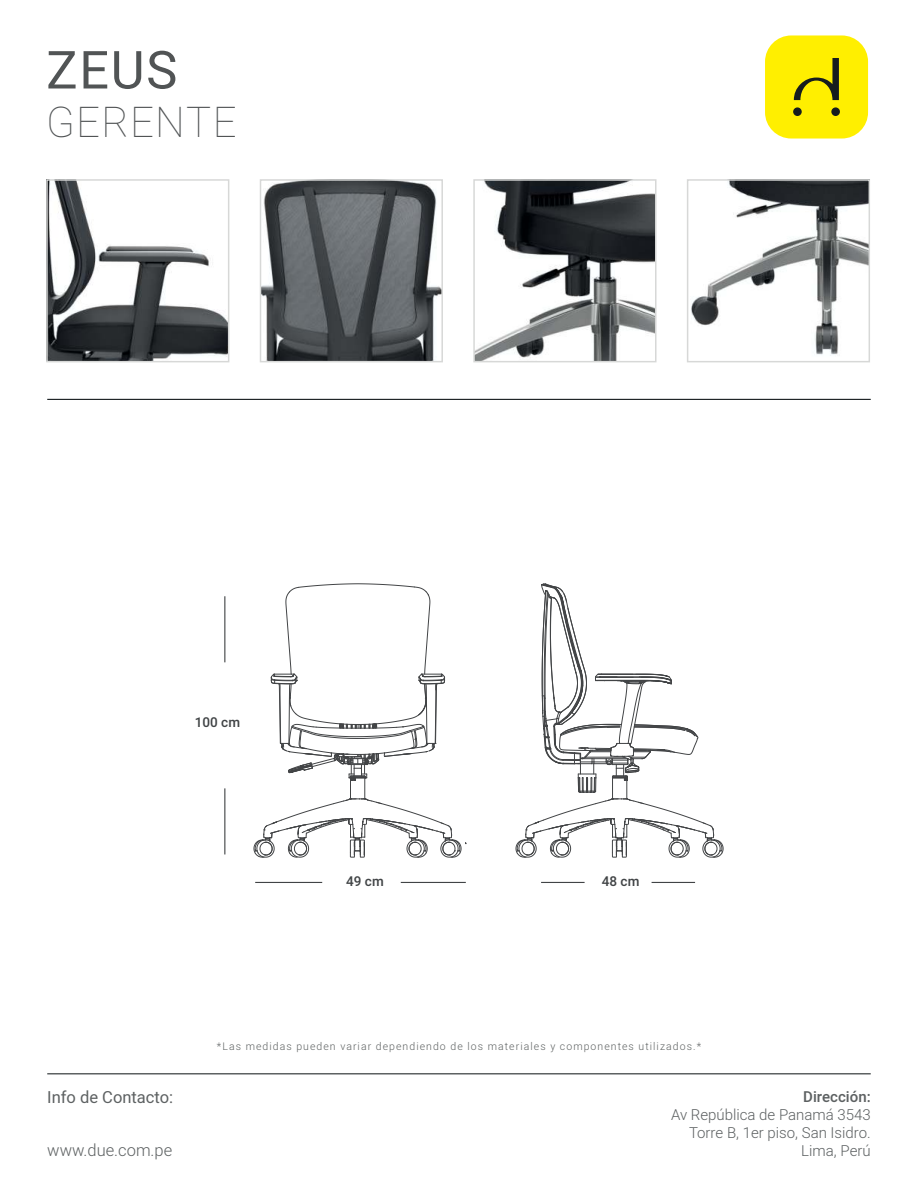
<style>
.page{position:relative;width:918px;height:1188px;background:#fff}
.page>*{position:absolute;margin:0;border:0;box-sizing:border-box;transform-origin:0 0}
.t1{font:52.5px "Heebo";color:#515455}
.t2{font:100 42px "Heebo";letter-spacing:.03em;color:#515455}
.t3{font:16.5px "Heebo";color:#5d6162}
.t4{font:300 16.5px "Heebo";color:#5d6162}
.t5{font:300 15px/18px "Heebo";color:#5d6162;text-align:right}
.t6{font:500 15px "Heebo";color:#5d6162}
.t7{font:500 13.5px "Heebo";color:#414446}
.t8{font:300 10.5px "Heebo";letter-spacing:.1em;color:#5e6262}
</style>
<div class="page">
<hr style="left:47px;top:399px;width:824px;height:1px;background:#151c1e">
<hr style="left:47px;top:1073px;width:824px;height:2px;background:#5d6162">
<img style="left:49px;top:182px;width:177px;height:177px">
<div style="left:46px;top:179px;width:183px;height:183px;border:2px solid #d7d8d7"></div>
<img style="left:263px;top:182px;width:177px;height:177px">
<div style="left:260px;top:179px;width:183px;height:183px;border:2px solid #d7d8d7"></div>
<img style="left:476px;top:182px;width:178px;height:177px">
<div style="left:473px;top:179px;width:184px;height:183px;border:2px solid #d7d8d7"></div>
<img style="left:691px;top:182px;width:176px;height:174px">
<div style="left:687px;top:179px;width:183px;height:183px;border:2px solid #d7d8d7"></div>
<div style="left:765px;top:35px;width:103px;height:104px;background:#ffef00;border-radius:26px"></div>
<svg style="left:794px;top:58px;width:45px;height:42px"></svg>
<div style="left:793px;top:107px;width:9px;height:9px;background:#151c1e;border-radius:50%"></div>
<div style="left:831px;top:107px;width:9px;height:9px;background:#151c1e;border-radius:50%"></div>
<hr style="left:224px;top:788px;width:1px;height:66px;background:#414446">
<hr style="left:224px;top:596px;width:1px;height:66px;background:#414446">
<svg style="left:253px;top:583px;width:214px;height:300px"></svg>
<svg style="left:515px;top:583px;width:209px;height:300px"></svg>
<h1 class="t1" style="left:46px;top:34px;width:133px">ZEUS</h1>
<h2 class="t2" style="left:46px;top:94px;width:192px">GERENTE</h2>
<p class="t7" style="left:195px;top:713px;width:47px">100 cm</p>
<p class="t7" style="left:346px;top:872px;width:39px">49 cm</p>
<p class="t7" style="left:602px;top:872px;width:39px">48 cm</p>
<h3 class="t3" style="left:47px;top:1086px;width:127px">Info de Contacto:</h3>
<h3 class="t4" style="left:47px;top:1138px;width:127px">www.due.com.pe</h3>
<p class="t8" style="left:217px;top:1039px;width:486px">*Las medidas pueden variar dependiendo de los materiales y componentes utilizados.*</p>
<h3 class="t6" style="left:803px;top:1086px;width:69px">Dirección:</h3>
<h3 class="t5" style="left:671px;top:1105px;width:201px">Av República de Panamá 3543<br>Torre B, 1er piso, San Isidro.<br>Lima, Perú</h3>
</div>
